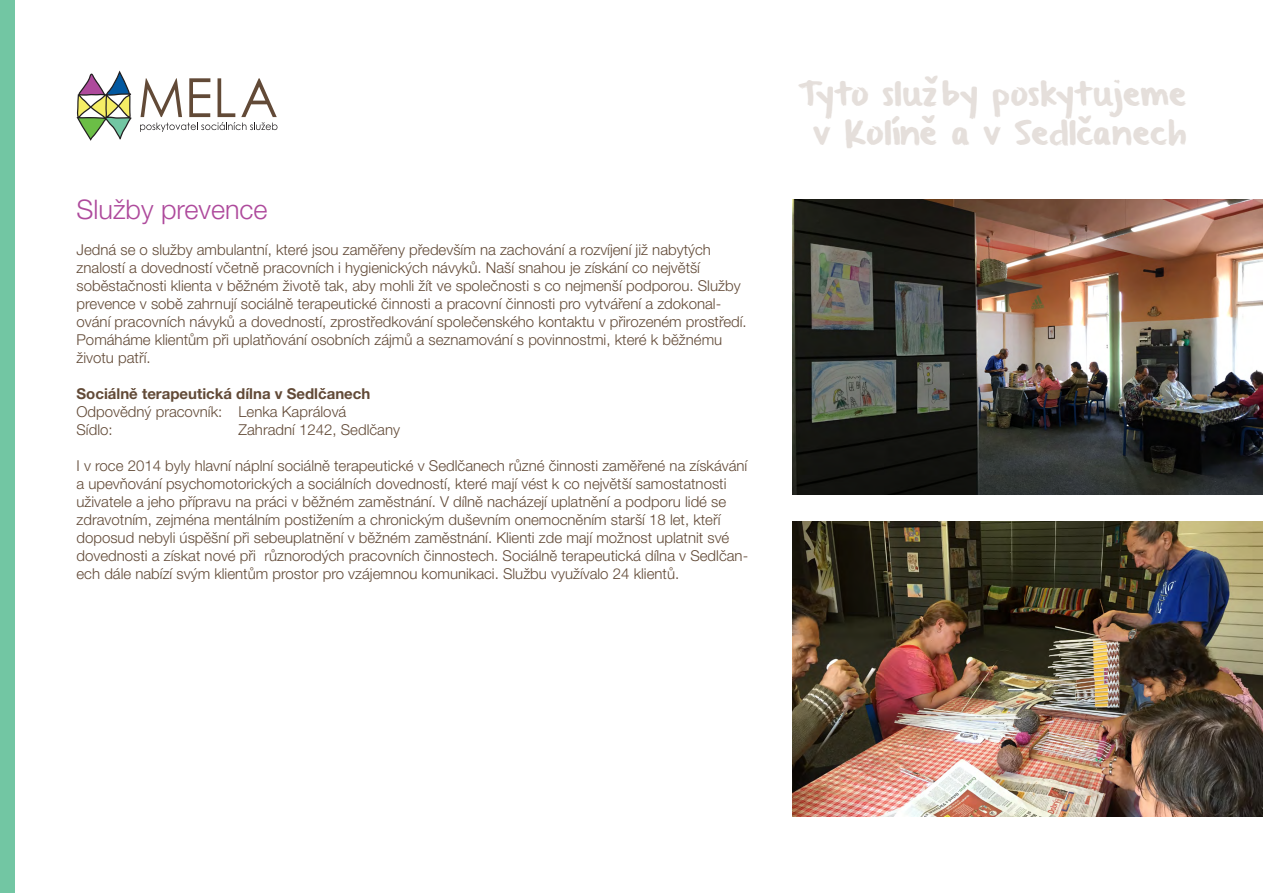
<style>
.page{position:relative;width:1263px;height:893px;background:#fff}
.page>*{position:absolute;margin:0;border:0;box-sizing:border-box;transform-origin:0 0}
.t1{font:27px/39px "From Where You Are";letter-spacing:.015em;color:#e5dfdb;text-align:center}
.t2{font:300 27px "Helvetica Neue LT Pro";color:#ae4a9c}
.t3{font:300 15px/18px "Helvetica Neue LT Pro";color:#624a37}
.t4{font:700 15px "Helvetica Neue LT Pro";color:#624a37}
</style>
<div class="page">
<svg style="left:77px;top:71px;width:55px;height:70px"></svg>
<svg style="left:140px;top:78px;width:137px;height:54px"></svg>
<div style="left:0;top:0;width:15px;height:893px;background:#72c6a3"></div>
<img style="left:792px;top:200px;width:471px;height:294px">
<img style="left:792px;top:522px;width:471px;height:294px">
<h1 class="t2" style="left:77px;top:193px;width:193px">Služby prevence</h1>
<p class="t3" style="left:77px;top:240px;width:672px">Jedná se o služby ambulantní, které jsou zaměřeny především na zachování a rozvíjení již nabytých znalostí a dovedností včetně pracovních i hygienických návyků. Naší snahou je získání co největší soběstačnosti klienta v běžném životě tak, aby mohli žít ve společnosti s co nejmenší podporou. Služby prevence v sobě zahrnují sociálně terapeutické činnosti a pracovní činnosti pro vytváření a zdokonal&shy;ování pracovních návyků a dovedností, zprostředkování společenského kontaktu v přirozeném prostředí.<br>Pomáháme klientům při uplatňování osobních zájmů a seznamování s povinnostmi, které k běžnému životu patří.</p>
<p class="t4" style="left:77px;top:384px;width:295px">Sociálně terapeutická dílna v Sedlčanech</p>
<p class="t3" style="left:77px;top:402px;width:271px">Odpovědný pracovník: Lenka Kaprálová<br>Sídlo:</p>
<p class="t3" style="left:239px;top:420px;width:163px">Zahradní 1242, Sedlčany</p>
<p class="t3" style="left:77px;top:456px;width:673px">I v roce 2014 byly hlavní náplní sociálně terapeutické v Sedlčanech různé činnosti zaměřené na získávání a upevňování psychomotorických a sociálních dovedností, které mají vést k co největší samostatnosti uživatele a jeho přípravu na práci v běžném zaměstnání. V dílně nacházejí uplatnění a podporu lidé se zdravotním, zejména mentálním postižením a chronickým duševním onemocněním starší 18 let, kteří doposud nebyli úspěšní při sebeuplatnění v běžném zaměstnání. Klienti zde mají možnost uplatnit své dovednosti a získat nové při různorodých pracovních činnostech. Sociálně terapeutická dílna v Sedlčan&shy;ech dále nabízí svým klientům prostor pro vzájemnou komunikaci. Službu využívalo 24 klientů.</p>
<h1 class="t1" style="left:798px;top:77px;width:390px">Tyto služby poskytujeme v Kolíně a v Sedlčanech</h1>
</div>
